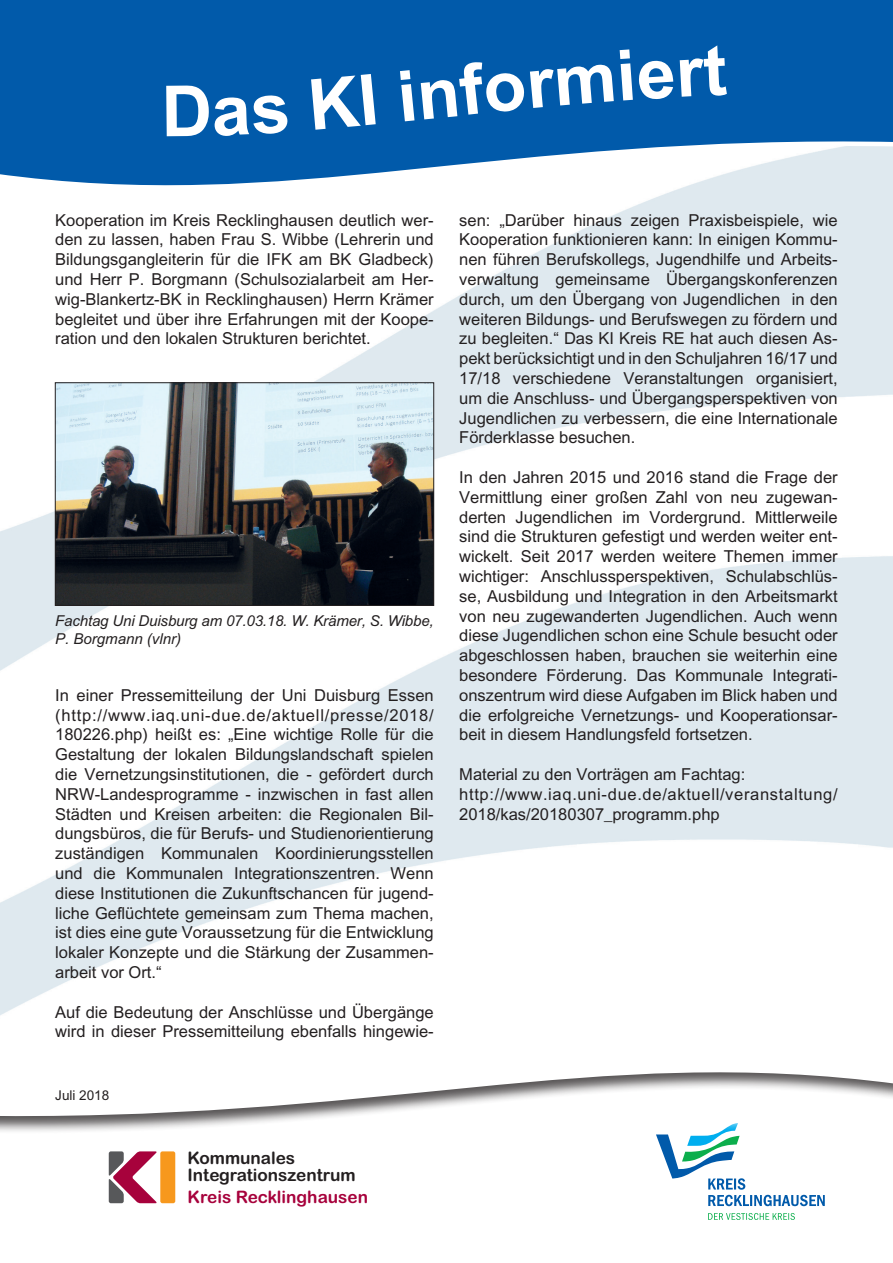
<style>
.page{position:relative;width:893px;height:1263px;background:#fff}
.page>*{position:absolute;margin:0;border:0;box-sizing:border-box;transform-origin:0 0}
.t1{font:700 70.5px "Arial";color:#fff}
.t2{font:17.25px/16.8px "Arial Rounded MT Bold";color:#231f20}
.t3{font:17.25px "Arial Rounded MT Bold";color:#a7023c}
.t4{font:16.5px/19.8px "Arial";color:#231f20;text-align:justify}
.t5{font:italic 15px/18px "Arial";letter-spacing:-.01em;color:#231f20}
.t6{font:13.5px "Arial";color:#231f20}
</style>
<div class="page">
<div style="left:0;top:1070px;width:893px;height:193px;background:#231f20;opacity:.75"></div>
<div style="left:642px;top:1120px;width:207px;height:116px;background:#fff"></div>
<svg style="left:708px;top:1213px;width:87px;height:7px"></svg>
<svg style="left:656px;top:1123px;width:169px;height:83px"></svg>
<div style="left:160px;top:1151px;width:15px;height:52px;background:#f7981d;border-radius:2px"></div>
<svg style="left:109px;top:1151px;width:48px;height:52px"></svg>
<svg style="left:0;top:0;width:893px;height:217px"></svg>
<img style="left:57px;top:384px;width:375px;height:220px">
<div style="left:55px;top:382px;width:379px;height:224px;border:1px solid #231f20"></div>
<div style="left:166px;top:85px;width:122px;height:51px;background:#015aaa"></div>
<div style="left:311px;top:75px;width:50px;height:55px;background:#015aaa"></div>
<div style="left:530px;top:64px;width:84px;height:44px;background:#015aaa"></div>
<div style="left:620px;top:49px;width:54px;height:51px;background:#015aaa"></div>
<div style="left:680px;top:45px;width:47px;height:52px;background:#015aaa"></div>
<h1 class="t1" style="left:354px;top:60px;width:170px;rotate:-6deg">I info</h1>
<p class="t4" style="left:55px;top:210px;width:380px">Kooperation im Kreis Recklinghausen deutlich wer&shy;den zu lassen, haben Frau S. Wibbe (Lehrerin und Bildungsgangleiterin für die IFK am BK Gladbeck) und Herr P. Borgmann (Schulsozialarbeit am Her&shy;wig-Blankertz-BK in Recklinghausen) Herrn Krämer begleitet und über ihre Erfahrungen mit der Koope&shy;ration und den lokalen Strukturen berichtet.</p>
<p class="t5" style="left:55px;top:612px;width:380px">Fachtag Uni Duisburg am 07.03.18. W. Krämer, S. Wibbe,<br>P. Borgmann (vlnr)</p>
<p class="t4" style="left:55px;top:685px;width:380px">In einer Pressemitteilung der Uni Duisburg Essen (http://www.iaq.uni-due.de/aktuell/presse/2018/ 180226.php) heißt es: „Eine wichtige Rolle für die Gestaltung der lokalen Bildungslandschaft spielen die Vernetzungsinstitutionen, die - gefördert durch NRW-Landesprogramme - inzwischen in fast allen Städten und Kreisen arbeiten: die Regionalen Bil&shy;dungsbüros, die für Berufs- und Studienorientierung zuständigen Kommunalen Koordinierungsstellen und die Kommunalen Integrationszentren. Wenn diese Institutionen die Zukunftschancen für jugend&shy;liche Geflüchtete gemeinsam zum Thema machen, ist dies eine gute Voraussetzung für die Entwicklung lokaler Konzepte und die Stärkung der Zusammen&shy;arbeit vor Ort.“</p>
<p class="t4" style="left:55px;top:1002px;width:380px">Auf die Bedeutung der Anschlüsse und Übergänge wird in dieser Pressemitteilung ebenfalls hingewie-</p>
<p class="t6" style="left:55px;top:1088px;width:56px">Juli 2018</p>
<p class="t2" style="left:187px;top:1149px;width:170px">Kommunales<br>Integrationszentrum</p>
<p class="t3" style="left:187px;top:1187px;width:182px">Kreis Recklinghausen</p>
<p class="t4" style="left:459px;top:210px;width:380px">sen: „Darüber hinaus zeigen Praxisbeispiele, wie Kooperation funktionieren kann: In einigen Kommu&shy;nen führen Berufskollegs, Jugendhilfe und Arbeits&shy;verwaltung gemeinsame Übergangskonferenzen durch, um den Übergang von Jugendlichen in den weiteren Bildungs- und Berufswegen zu fördern und zu begleiten.“ Das KI Kreis RE hat auch diesen As&shy;pekt berücksichtigt und in den Schuljahren 16/17 und 17/18 verschiedene Veranstaltungen organisiert, um die Anschluss- und Übergangsperspektiven von Jugendlichen zu verbessern, die eine Internationale Förderklasse besuchen.</p>
<p class="t4" style="left:459px;top:467px;width:380px">In den Jahren 2015 und 2016 stand die Frage der Vermittlung einer großen Zahl von neu zugewan&shy;derten Jugendlichen im Vordergrund. Mittlerweile sind die Strukturen gefestigt und werden weiter ent&shy;wickelt. Seit 2017 werden weitere Themen immer wichtiger: Anschlussperspektiven, Schulabschlüs&shy;se, Ausbildung und Integration in den Arbeitsmarkt von neu zugewanderten Jugendlichen. Auch wenn diese Jugendlichen schon eine Schule besucht oder abgeschlossen haben, brauchen sie weiterhin eine besondere Förderung. Das Kommunale Integrati&shy;onszentrum wird diese Aufgaben im Blick haben und die erfolgreiche Vernetzungs- und Kooperationsar&shy;beit in diesem Handlungsfeld fortsetzen.</p>
<p class="t4" style="left:459px;top:764px;width:380px;text-align:left">Material zu den Vorträgen am Fachtag: http://www.iaq.uni-due.de/aktuell/veranstaltung/<br>2018/kas/20180307_programm.php</p>
</div>
